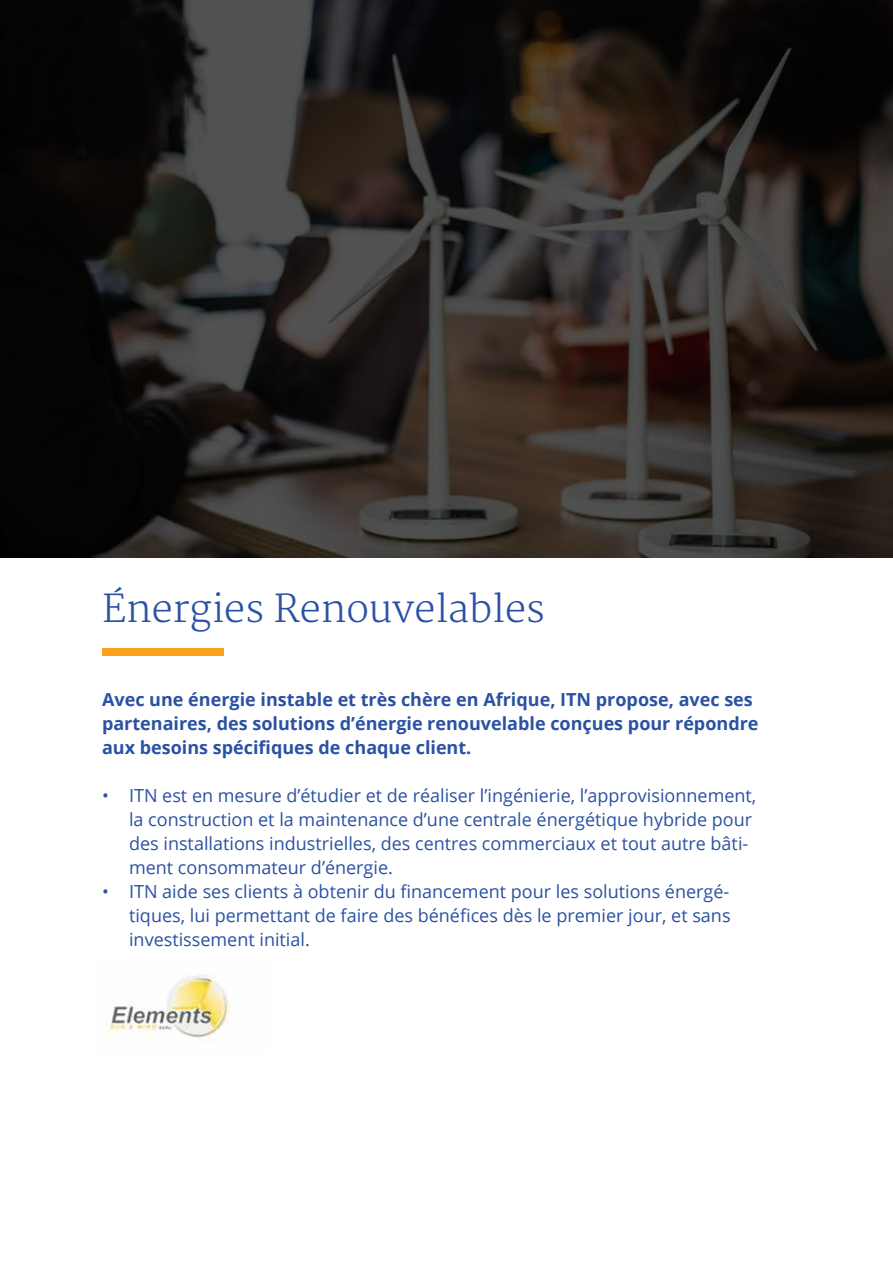
<style>
.page{position:relative;width:893px;height:1263px;background:#fff}
.page>*{position:absolute;margin:0;border:0;box-sizing:border-box;transform-origin:0 0}
.t1{font:300 37.5px "Merriweather";color:#2a51a3}
.t2{font:18px "Open Sans";color:#2a51a3}
.t3{font:700 18px/24px "Open Sans";color:#2a51a3}
</style>
<div class="page">
<div style="left:102px;top:648px;width:122px;height:8px;background:#faa21b"></div>
<svg style="left:0;top:0;width:893px;height:558px;background:#262320"></svg>
<img style="left:108px;top:973px;width:125px;height:70px">
<h1 class="t1" style="left:102px;top:587px;width:445px">Énergies Renouvelables</h1>
<p class="t3" style="left:102px;top:687px;width:658px">Avec une énergie instable et très chère en Afrique, ITN propose, avec ses partenaires, des solutions d’énergie renouvelable conçues pour répondre aux besoins spécifiques de chaque client.</p>
<p class="t2" style="left:129px;top:783px;width:629px">ITN est en mesure d’étudier et de réaliser ’l ingénierie ’l, approvisionnement,</p>
<p class="t2" style="left:102px;top:783px;width:8px">•</p>
<p class="t2" style="left:102px;top:879px;width:8px">•</p>
<p class="t2" style="left:129px;top:807px;width:625px">la construction et la maintenance d’une centrale énergétique hybride pour</p>
<p class="t2" style="left:129px;top:855px;width:265px">ment consommateur d’énergie.</p>
<p class="t2" style="left:129px;top:831px;width:621px">des installations industrielles, des centres commerciaux et tout autre bâti-</p>
<p class="t2" style="left:129px;top:879px;width:602px">ITN aide ses clients à obtenir du financement pour les solutions énergé-</p>
<p class="t2" style="left:129px;top:903px;width:603px">tiques, lui permettant de faire des bénéfices dès le premier jour, et sans</p>
<p class="t2" style="left:129px;top:927px;width:182px">investissement initial.</p>
</div>
